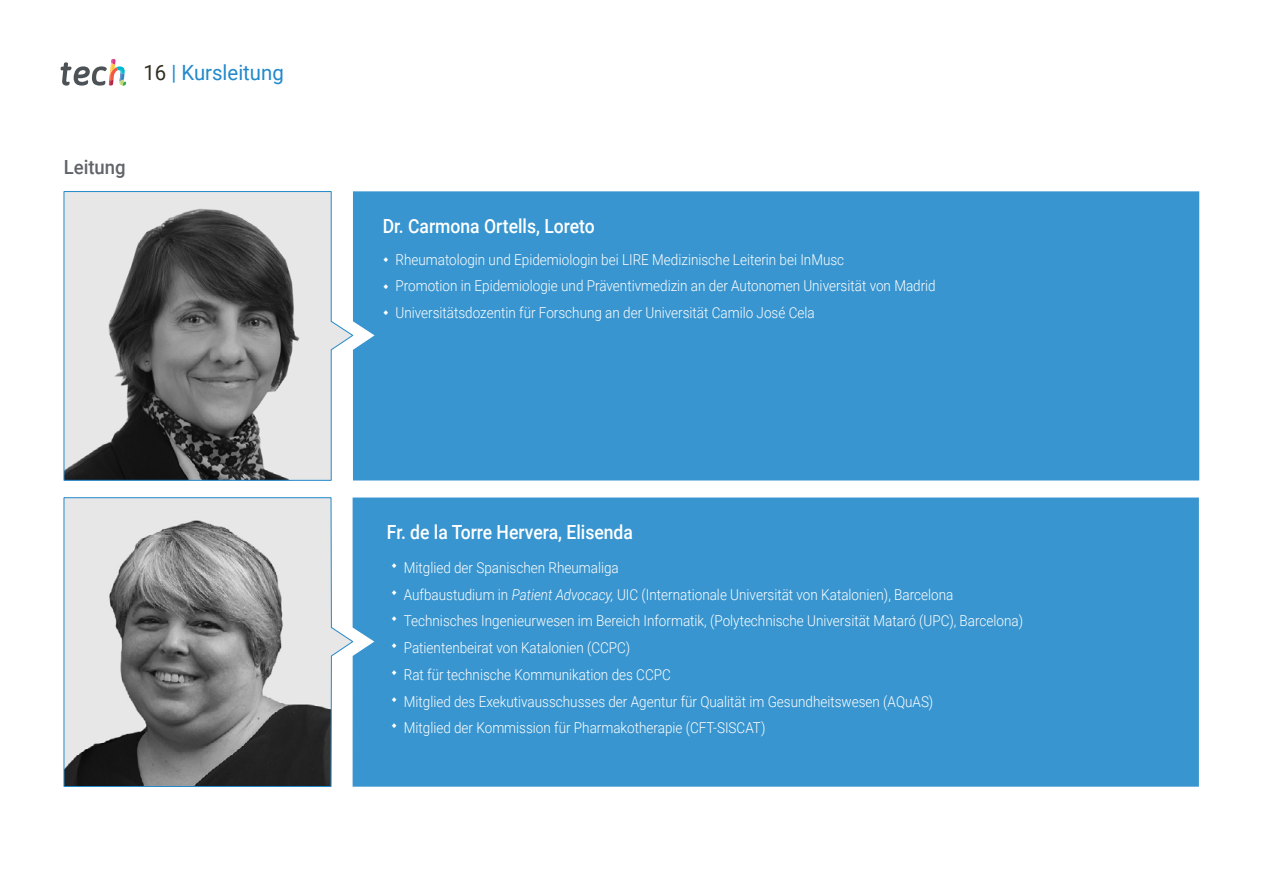
<style>
.page{position:relative;width:1263px;height:893px;background:#fff}
.page>*{position:absolute;margin:0;border:0;box-sizing:border-box;transform-origin:0 0}
.t1{font:21px "Roboto";color:#2289ca}
.t2{font:500 19.5px "Roboto";color:#fff;scale:.9 1}
.t3{font:500 19.5px "Roboto";color:#61646a;scale:.95 1}
.t4{font:300 15px/26.7px "Roboto";color:#fff;scale:.9 1}
.s1{color:#312e20}
.s2{font-style:italic}
</style>
<div class="page">
<svg style="left:61px;top:59px;width:65px;height:27px"></svg>
<div style="left:353px;top:191px;width:846px;height:289px;background:#3895cf"></div>
<div style="left:353px;top:497px;width:846px;height:290px;background:#3895cf"></div>
<svg style="left:64px;top:191px;width:289px;height:290px;background:#999a9b"></svg>
<svg style="left:64px;top:497px;width:289px;height:290px;background:#a1a2a3"></svg>
<svg style="left:384px;top:257px;width:4px;height:5px"></svg>
<svg style="left:384px;top:284px;width:4px;height:5px"></svg>
<svg style="left:384px;top:310px;width:4px;height:5px"></svg>
<svg style="left:392px;top:563px;width:4px;height:5px"></svg>
<svg style="left:392px;top:590px;width:4px;height:5px"></svg>
<svg style="left:392px;top:616px;width:4px;height:5px"></svg>
<svg style="left:392px;top:643px;width:4px;height:5px"></svg>
<svg style="left:392px;top:670px;width:4px;height:5px"></svg>
<svg style="left:392px;top:697px;width:4px;height:5px"></svg>
<svg style="left:392px;top:723px;width:4px;height:6px"></svg>
<h1 class="t1" style="left:144px;top:57px;width:142px"><span class="s1">16</span> | Kursleitung</h1>
<h2 class="t3" style="left:64px;top:154px;width:67px">Leitung</h2>
<h2 class="t2" style="left:383px;top:212px;width:237px">Dr. Carmona Ortells, Loreto</h2>
<p class="t4" style="left:395px;top:245px;width:602px">Rheumatologin und Epidemiologin bei LIRE Medizinische Leiterin bei InMusc<br>Promotion in Epidemiologie und Präventivmedizin an der Autonomen Universität von Madrid<br>Universitätsdozentin für Forschung an der Universität Camilo José Cela</p>
<h2 class="t2" style="left:387px;top:518px;width:275px">Fr. de la Torre Hervera, Elisenda</h2>
<p class="t4" style="left:404px;top:554px;width:690px">Mitglied der Spanischen Rheumaliga<br>Aufbaustudium in <span class="s2">Patient Advocacy,</span> UIC (Internationale Universität von Katalonien), Barcelona Technisches Ingenieurwesen im Bereich Informatik, (Polytechnische Universität Mataró (UPC), Barcelona)<br>Patientenbeirat von Katalonien (CCPC)<br>Rat für technische Kommunikation des CCPC<br>Mitglied des Exekutivausschusses der Agentur für Qualität im Gesundheitswesen (AQuAS)<br>Mitglied der Kommission für Pharmakotherapie (CFT-SISCAT)</p>
</div>
